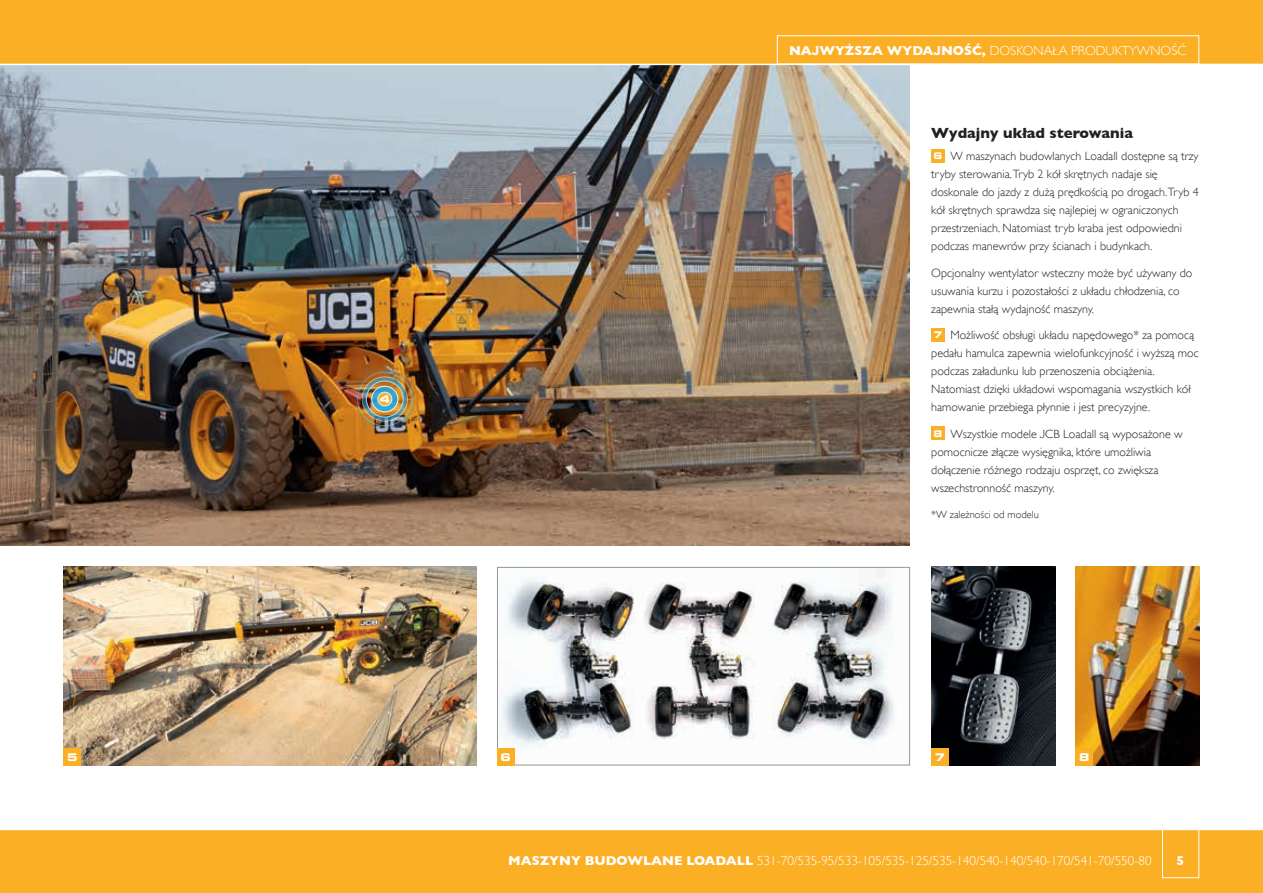
<style>
.page{position:relative;width:1263px;height:893px;background:#fff}
.page>*{position:absolute;margin:0;border:0;box-sizing:border-box;transform-origin:0 0}
.t1{font:700 15px "Gill Sans";color:#231f20}
.t2{font:300 13.2px "Gill Sans";color:#fff}
.t3{font:700 13.2px "Gill Sans";color:#fff}
.t4{font:300 12px/18px "Gill Sans";color:#231f20}
.t5{font:300 10.5px "Gill Sans";color:#231f20}
.t6{font:700 expanded 10.5px "Square 721 BT";color:#fff}
.s1{font-weight:700}
.s2{font-family:"JCB Euro";font-weight:700}
.s3{font-family:"Square 721 BT";font-weight:700;font-stretch:expanded;font-size:9.15px;color:#fff}
.s4{font-family:"JCB Euro"}
</style>
<div class="page">
<img style="left:64px;top:567px;width:412px;height:198px">
<img style="left:0;top:65px;width:910px;height:481px">
<div style="left:0;top:0;width:1263px;height:64px;background:#fbaf25"></div>
<div style="left:0;top:829px;width:1263px;height:64px;background:#fbaf25"></div>
<div style="left:777px;top:35px;width:422px;height:29px;border:1px solid #fff"></div>
<div style="left:1162px;top:819px;width:37px;height:59px;border:1px solid #fff"></div>
<div style="left:931px;top:149px;width:13px;height:13px;background:#fbaf25"></div>
<div style="left:931px;top:328px;width:13px;height:13px;background:#fbaf25"></div>
<div style="left:931px;top:426px;width:13px;height:14px;background:#fbaf25"></div>
<img style="left:931px;top:567px;width:124px;height:198px">
<img style="left:499px;top:569px;width:395px;height:194px">
<div style="left:497px;top:567px;width:413px;height:198px;border:1px solid #939598"></div>
<div style="left:497px;top:748px;width:17px;height:17px;background:#fbaf25"></div>
<div style="left:64px;top:748px;width:17px;height:17px;background:#fbaf25"></div>
<div style="left:931px;top:748px;width:17px;height:17px;background:#fbaf25"></div>
<img style="left:1076px;top:567px;width:123px;height:198px">
<div style="left:1076px;top:748px;width:17px;height:17px;background:#fbaf25"></div>
<img style="left:353px;top:367px;width:64px;height:64px">
<hr style="left:0;top:829px;width:1263px;height:1px;background:#fff">
<p class="t6" style="left:380px;top:393px;width:12px">4</p>
<p class="t2" style="left:789px;top:41px;width:399px"><span class="s1">NA</span><span class="s2">J</span><span class="s1">WYŻSZA WYDA</span><span class="s2">J</span><span class="s1">NOŚĆ,</span> DOSKONAŁA PRODUKTYWNOŚĆ</p>
<p class="t1" style="left:931px;top:124px;width:203px">WYDAJNY UKŁAD STEROWANIA</p>
<p class="t4" style="left:931px;top:147px;width:269px"><span class="s3">6</span> W maszynach budowlanych Loadall dostępne są trzy tryby sterowania.Tryb 2 kół skrętnych nadaje się doskonale do jazdy z dużą prędkością po drogach.Tryb 4 kół skrętnych sprawdza się najlepiej w ograniczonych przestrzeniach. Natomiast tryb kraba jest odpowiedni podczas manewrów przy ścianach i budynkach.</p>
<p class="t4" style="left:931px;top:263px;width:263px">Opcjonalny wentylator wsteczny może być używany do usuwania kurzu i pozostałości z układu chłodzenia, co zapewnia stałą wydajność maszyny.</p>
<p class="t4" style="left:931px;top:326px;width:269px"><span class="s3">7</span> Możliwość obsługi układu napędowego* za pomocą pedału hamulca zapewnia wielofunkcyjność i wyższą moc podczas załadunku lub przenoszenia obciążenia.<br>Natomiast dzięki układowi wspomagania wszystkich kół hamowanie przebiega płynnie i jest precyzyjne.</p>
<p class="t4" style="left:931px;top:424px;width:253px"><span class="s3">8</span> Wszystkie modele <span class="s4">JCB</span> Loadall są wyposażone w pomocnicze złącze wysięgnika, które umożliwia dołączenie różnego rodzaju osprzęt, co zwiększa wszechstronność maszyny.</p>
<p class="t5" style="left:931px;top:506px;width:109px">*W zależności od modelu</p>
<p class="t6" style="left:67px;top:751px;width:12px">5</p>
<p class="t6" style="left:500px;top:751px;width:12px">6</p>
<p class="t6" style="left:935px;top:751px;width:12px">7</p>
<p class="t6" style="left:1079px;top:751px;width:12px">8</p>
<p class="t3" style="left:508px;top:853px;width:24px">MASZYNY</p>
<p class="t3" style="left:585px;top:853px;width:12px">BUDOWLANE</p>
<p class="t3" style="left:686px;top:853px;width:19px">LOADALL</p>
<p class="t2" style="left:757px;top:850px;width:396px">531-70/535-95/533-105/535-125/535-140/540-140/540-170/541-70/550-80</p>
<p class="t3" style="left:1176px;top:853px;width:9px">5</p>
</div>
